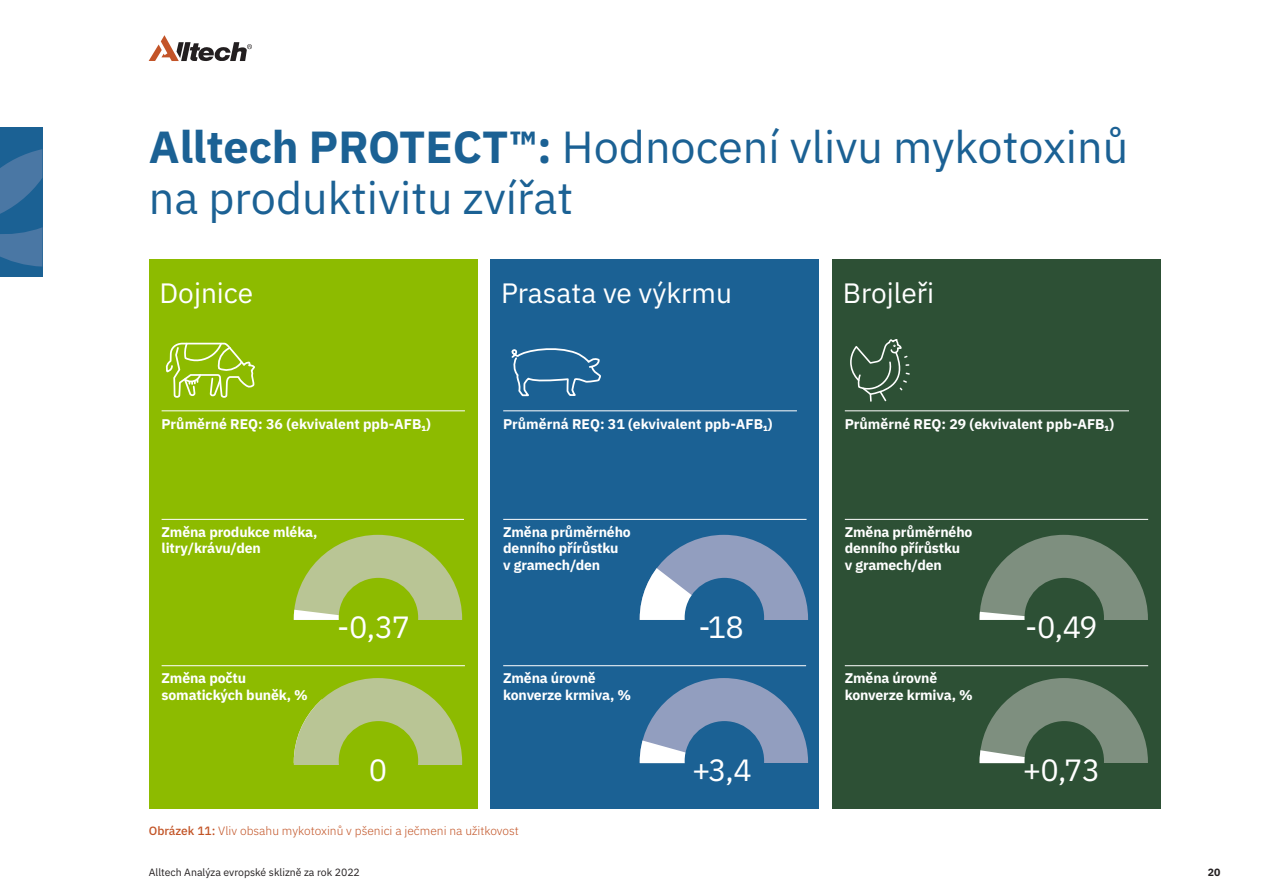
<style>
.page{position:relative;width:1263px;height:893px;background:#fff}
.page>*{position:absolute;margin:0;border:0;box-sizing:border-box;transform-origin:0 0}
.t1{font:45px/51px "IBM Plex Sans";color:#1b6194}
.t2{font:30.75px "IBM Plex Sans";color:#fff}
.t3{font:28.05px "IBM Plex Sans";color:#fff}
.t4{font:700 14.1px/16.8px "IBM Plex Sans";letter-spacing:-.01em;color:#fff}
.t5{font:300 12px "IBM Plex Sans";color:#c25426}
.t6{font:10.5px "IBM Plex Sans";color:#231f20}
.t7{font:700 10.5px "IBM Plex Sans";color:#231f20}
.s1{font-weight:700}
.s2{font-weight:500}
</style>
<div class="page">
<div style="left:149px;top:259px;width:329px;height:550px;background:#8dbb00"></div>
<div style="left:490px;top:259px;width:329px;height:550px;background:#1b6194"></div>
<div style="left:832px;top:259px;width:329px;height:550px;background:#2d5035"></div>
<svg style="left:165px;top:342px;width:90px;height:56px"></svg>
<svg style="left:511px;top:348px;width:90px;height:49px"></svg>
<svg style="left:979px;top:678px;width:169px;height:85px"></svg>
<div style="left:1024px;top:721px;width:80px;height:79px;background:#2d5035;border-radius:50%"></div>
<svg style="left:979px;top:535px;width:169px;height:85px"></svg>
<div style="left:1024px;top:578px;width:80px;height:79px;background:#2d5035;border-radius:50%"></div>
<svg style="left:640px;top:678px;width:168px;height:85px"></svg>
<div style="left:685px;top:721px;width:79px;height:79px;background:#1b6194;border-radius:50%"></div>
<svg style="left:640px;top:535px;width:168px;height:85px"></svg>
<div style="left:685px;top:578px;width:79px;height:79px;background:#1b6194;border-radius:50%"></div>
<svg style="left:294px;top:678px;width:168px;height:86px"></svg>
<div style="left:339px;top:721px;width:79px;height:79px;background:#8dbb00;border-radius:50%"></div>
<svg style="left:294px;top:535px;width:168px;height:85px"></svg>
<div style="left:339px;top:578px;width:79px;height:79px;background:#8dbb00;border-radius:50%"></div>
<svg style="left:850px;top:339px;width:60px;height:63px"></svg>
<div style="left:0;top:128px;width:43px;height:149px;background:#1b6194"></div>
<svg style="left:0;top:149px;width:43px;height:118px"></svg>
<hr style="left:162px;top:411px;width:303px;height:1px;background:#fff">
<hr style="left:503px;top:411px;width:294px;height:1px;background:#fff">
<hr style="left:845px;top:411px;width:284px;height:1px;background:#fff">
<hr style="left:162px;top:665px;width:303px;height:1px;background:#fff">
<hr style="left:162px;top:519px;width:302px;height:1px;background:#fff">
<hr style="left:503px;top:665px;width:303px;height:1px;background:#fff">
<hr style="left:845px;top:665px;width:303px;height:1px;background:#fff">
<hr style="left:503px;top:519px;width:303px;height:1px;background:#fff">
<hr style="left:845px;top:519px;width:303px;height:1px;background:#fff">
<svg style="left:149px;top:35px;width:103px;height:26px"></svg>
<h1 class="t1" style="left:149px;top:117px;width:981px"><span class="s1">Alltech PROTECT™:</span> Hodnocení vlivu mykotoxinů na produktivitu zvířat</h1>
<h3 class="t3" style="left:159px;top:272px;width:95px">Dojnice</h3>
<h3 class="t3" style="left:501px;top:272px;width:232px">Prasata ve výkrmu</h3>
<h3 class="t3" style="left:843px;top:272px;width:93px">Brojleři</h3>
<p class="t4" style="left:162px;top:414px;width:271px">Průměrné REQ: 36 (ekvivalent ppb-AFB1)</p>
<p class="t4" style="left:503px;top:414px;width:271px">Průměrná REQ: 31 (ekvivalent ppb-AFB1)</p>
<p class="t4" style="left:845px;top:414px;width:271px">Průměrné REQ: 29 (ekvivalent ppb-AFB1)</p>
<p class="t4" style="left:162px;top:522px;width:158px">Změna produkce mléka, litry/krávu/den</p>
<p class="t4" style="left:162px;top:668px;width:148px">Změna počtu somatických buněk, %</p>
<p class="t4" style="left:503px;top:522px;width:129px">Změna průměrného denního přírůstku<br>v gramech/den</p>
<p class="t4" style="left:845px;top:522px;width:129px">Změna průměrného denního přírůstku<br>v gramech/den</p>
<h2 class="t2" style="left:698px;top:604px;width:47px">-18</h2>
<h2 class="t2" style="left:337px;top:604px;width:75px">-0,37</h2>
<h2 class="t2" style="left:1025px;top:604px;width:74px">-0,49</h2>
<p class="t4" style="left:503px;top:668px;width:129px">Změna úrovně konverze krmiva, %</p>
<p class="t4" style="left:845px;top:668px;width:129px">Změna úrovně konverze krmiva, %</p>
<h2 class="t2" style="left:369px;top:747px;width:20px">0</h2>
<h2 class="t2" style="left:692px;top:747px;width:61px">+3,4</h2>
<h2 class="t2" style="left:1023px;top:747px;width:79px">+0,73</h2>
<p class="t5" style="left:149px;top:822px;width:371px"><span class="s2">Obrázek 11:</span> Vliv obsahu mykotoxinů v pšenici a ječmeni na užitkovost</p>
<p class="t6" style="left:149px;top:864px;width:213px">Alltech Analýza evropské sklizně za rok 2022</p>
<p class="t7" style="left:1208px;top:864px;width:14px">20</p>
</div>
